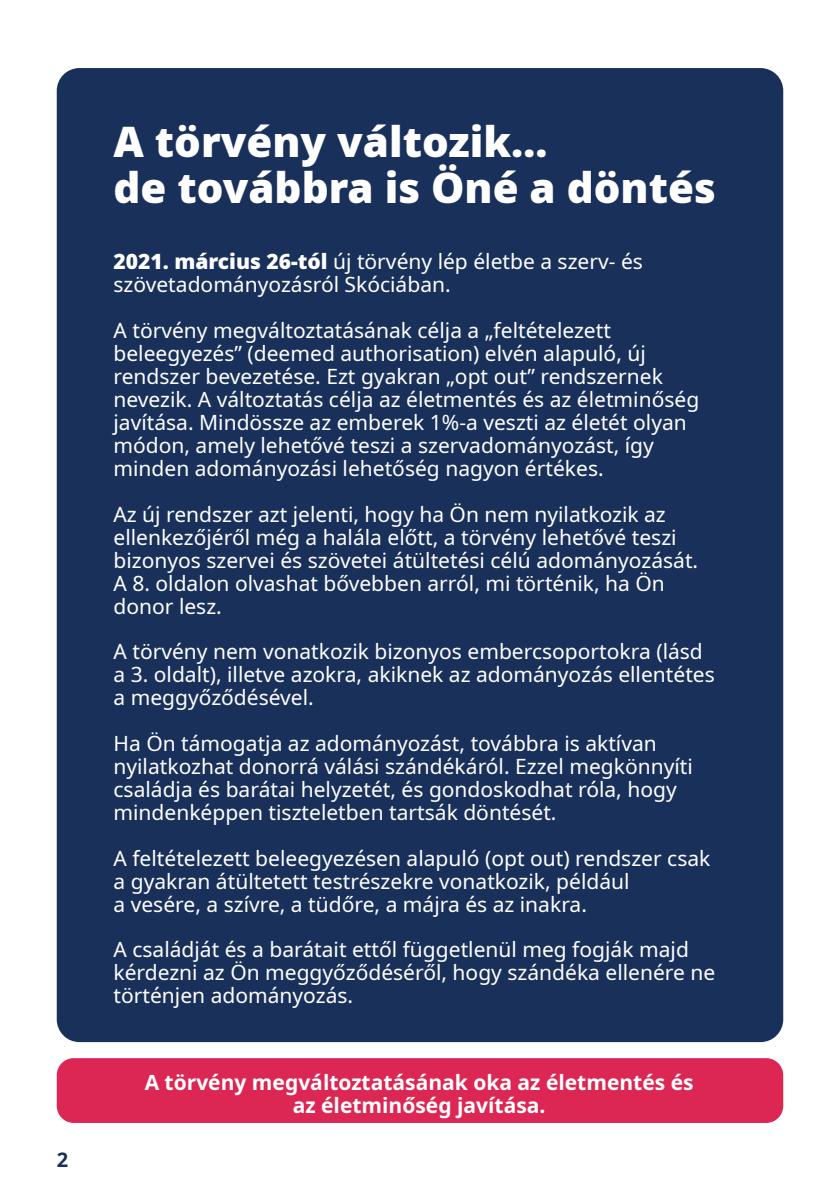
<style>
.page{position:relative;width:840px;height:1191px;background:#fff}
.page>*{position:absolute;margin:0;border:0;box-sizing:border-box;transform-origin:0 0}
.t1{font:900 42px "Noto Sans";color:#fff}
.t2{font:21px/23px "Noto Sans";color:#fff}
.t3{font:700 21px/23px "Noto Sans";color:#fff;text-align:center}
.t4{font:700 20px "Noto Sans";color:#19315a}
.s1{font-weight:900}
</style>
<div class="page">
<div style="left:57px;top:68px;width:725px;height:974px;background:#19315a;border-radius:23px"></div>
<div style="left:57px;top:1058px;width:725px;height:65px;background:#dc2653;border-radius:17px"></div>
<p class="t4" style="left:57px;top:1145px;width:13px">2</p>
<p class="t1" style="left:113px;top:109px;width:435px">A törvény változik…</p>
<p class="t1" style="left:113px;top:155px;width:603px">de továbbra is Öné a döntés</p>
<p class="t2" style="left:113px;top:250px;width:530px"><span class="s1">2021. március 26-tól</span> új törvény lép életbe a szerv- és szövetadományozásról Skóciában.</p>
<p class="t2" style="left:113px;top:319px;width:587px">A törvény megváltoztatásának célja a „feltételezett beleegyezés” (deemed authorisation) elvén alapuló, új rendszer bevezetése. Ezt gyakran „opt out” rendszernek nevezik. A változtatás célja az életmentés és az életminőség javítása. Mindössze az emberek 1%-a veszti az életét olyan módon, amely lehetővé teszi a szervadományozást, így minden adományozási lehetőség nagyon értékes.</p>
<p class="t2" style="left:113px;top:503px;width:586px">Az új rendszer azt jelenti, hogy ha Ön nem nyilatkozik az ellenkezőjéről még a halála előtt, a törvény lehetővé teszi bizonyos szervei és szövetei átültetési célú adományozását.<br>A 8. oldalon olvashat bővebben arról, mi történik, ha Ön donor lesz.</p>
<p class="t2" style="left:113px;top:640px;width:602px">A törvény nem vonatkozik bizonyos embercsoportokra (lásd a 3. oldalt), illetve azokra, akiknek az adományozás ellentétes a meggyőződésével.</p>
<p class="t2" style="left:113px;top:732px;width:580px">Ha Ön támogatja az adományozást, továbbra is aktívan nyilatkozhat donorrá válási szándékáról. Ezzel megkönnyíti családja és barátai helyzetét, és gondoskodhat róla, hogy mindenképpen tiszteletben tartsák döntését.</p>
<p class="t2" style="left:113px;top:847px;width:598px">A feltételezett beleegyezésen alapuló (opt out) rendszer csak a gyakran átültetett testrészekre vonatkozik, például<br>a vesére, a szívre, a tüdőre, a májra és az inakra.</p>
<p class="t2" style="left:113px;top:938px;width:603px">A családját és a barátait ettől függetlenül meg fogják majd kérdezni az Ön meggyőződéséről, hogy szándéka ellenére ne történjen adományozás.</p>
<p class="t3" style="left:145px;top:1071px;width:550px">A törvény megváltoztatásának oka az életmentés és az életminőség javítása.</p>
</div>
